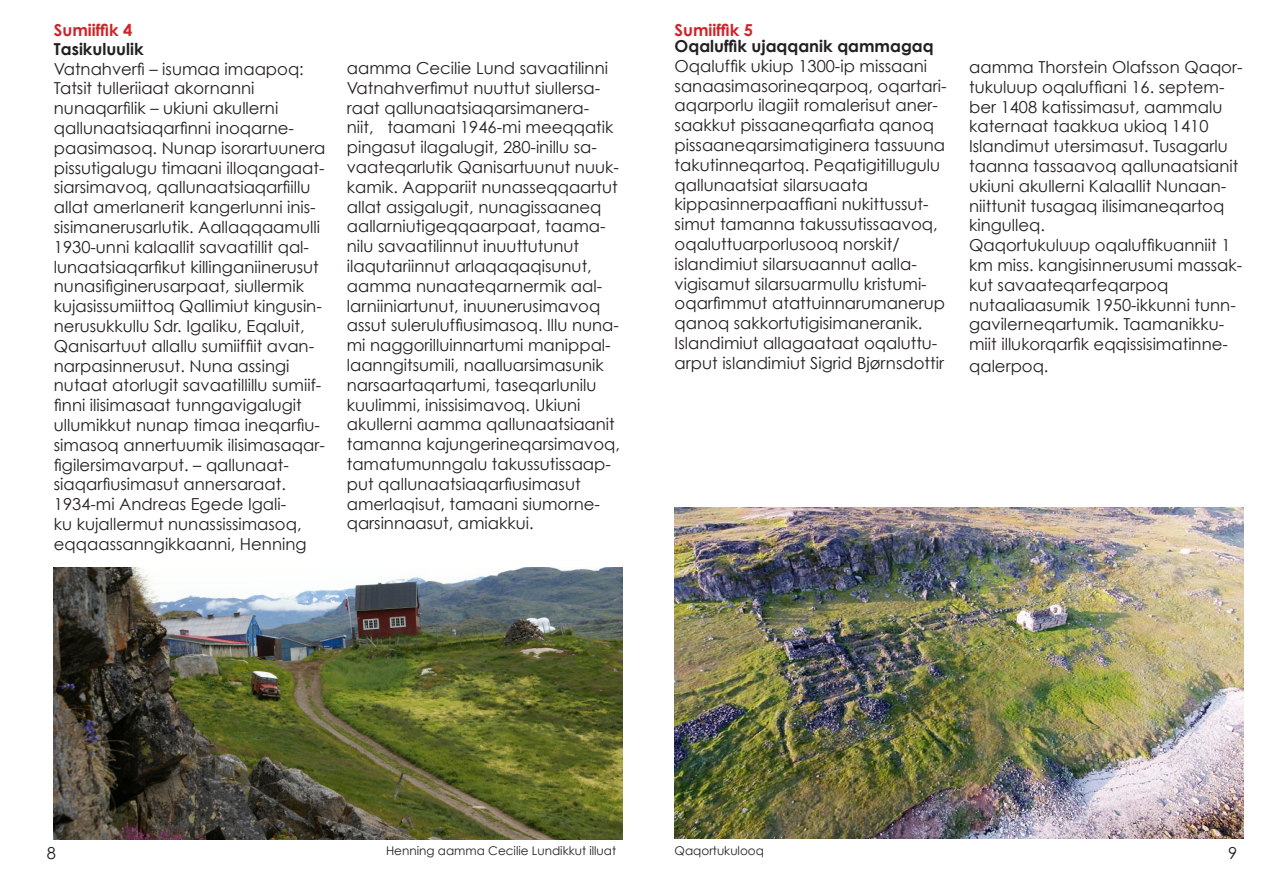
<style>
.page{position:relative;width:1263px;height:893px;background:#fff}
.page>*{position:absolute;margin:0;border:0;box-sizing:border-box;transform-origin:0 0}
.t1{font:16.5px/19.8px "Century Gothic";color:#231f20}
.t2{font:700 16.5px "Century Gothic";color:#231f20}
.t3{font:700 16.5px "Century Gothic";color:#d1232a}
.t4{font:12px "Century Gothic";color:#231f20}
</style>
<div class="page">
<img style="left:54px;top:568px;width:568px;height:272px">
<img style="left:675px;top:507px;width:568px;height:331px">
<p class="t3" style="left:54px;top:19px;width:80px">Sumiiffik 4</p>
<p class="t3" style="left:675px;top:19px;width:80px">Sumiiffik 5</p>
<p class="t2" style="left:54px;top:38px;width:91px">Tasikuluulik</p>
<p class="t1" style="left:54px;top:59px;width:273px">Vatnahverfi – isumaa imaapoq:<br>Tatsit tulleriiaat akornanni nunaqarfilik – ukiuni akullerni qallunaatsiaqarfinni inoqarne&shy;paasimasoq. Nunap isorartuunera pissutigalugu timaani illoqangaat&shy;siarsimavoq, qallunaatsiaqarfiillu allat amerlanerit kangerlunni inis&shy;sisimanerusarlutik. Aallaqqaamulli 1930-unni kalaallit savaatillit qal&shy;lunaatsiaqarfikut killinganiinerusut nunasifiginerusarpaat, siullermik kujasissumiittoq Qallimiut kingusin&shy;nerusukkullu Sdr. Igaliku, Eqaluit, Qanisartuut allallu sumiiffiit avan&shy;narpasinnerusut. Nuna assingi nutaat atorlugit savaatillillu sumiif&shy;finni ilisimasaat tunngavigalugit ullumikkut nunap timaa ineqarfiu&shy;simasoq annertuumik ilisimasaqar&shy;figilersimavarput. – qallunaat&shy;siaqarfiusimasut annersaraat.</p>
<p class="t1" style="left:54px;top:494px;width:254px">1934-mi Andreas Egede Igali&shy;ku kujallermut nunassissimasoq, eqqaassanngikkaanni, Henning</p>
<p class="t1" style="left:347px;top:58px;width:275px">aamma Cecilie Lund savaatilinni Vatnahverfimut nuuttut siullersa&shy;raat qallunaatsiaqarsimanera&shy;niit, taamani 1946-mi meeqqatik pingasut ilagalugit, 280-inillu sa&shy;vaateqarlutik Qanisartuunut nuuk&shy;kamik. Aappariit nunasseqqaartut allat assigalugit, nunagissaaneq aallarniutigeqqaarpaat, taama&shy;nilu savaatilinnut inuuttutunut ilaqutariinnut arlaqaqaqisunut, aamma nunaateqarnermik aal&shy;larniiniartunut, inuunerusimavoq assut suleruluffiusimasoq. Illu nuna&shy;mi naggorilluinnartumi manippal&shy;laanngitsumili, naalluarsimasunik narsaartaqartumi, taseqarlunilu kuulimmi, inissisimavoq. Ukiuni akullerni aamma qallunaatsiaanit tamanna kajungerineqarsimavoq, tamatumunngalu takussutissaap&shy;put qallunaatsiaqarfiusimasut amerlaqisut, tamaani siumorne&shy;qarsinnaasut, amiakkui.</p>
<p class="t2" style="left:675px;top:36px;width:261px">Oqaluffik ujaqqanik qammagaq</p>
<p class="t1" style="left:675px;top:56px;width:254px">Oqaluffik ukiup 1300-ip missaani</p>
<p class="t1" style="left:675px;top:75px;width:273px">sanaasimasorineqarpoq, oqartari&shy;aqarporlu ilagiit romalerisut aner&shy;saakkut pissaaneqarfiata qanoq</p>
<p class="t1" style="left:675px;top:135px;width:272px">pissaaneqarsimatiginera tassuuna takutinneqartoq. Peqatigitillugulu qallunaatsiat silarsuaata</p>
<p class="t1" style="left:675px;top:194px;width:272px">kippasinnerpaaffiani nukittussut&shy;simut tamanna takussutissaavoq, oqaluttuarporlusooq norskit/ islandimiut silarsuaannut aalla&shy;vigisamut silarsuarmullu kristumi&shy;oqarfimmut atattuinnarumanerup qanoq sakkortutigisimaneranik.<br>Islandimiut allagaataat oqaluttu&shy;arput islandimiut Sigrid Bjørnsdottir</p>
<p class="t1" style="left:969px;top:57px;width:275px">aamma Thorstein Olafsson Qaqor&shy;tukuluup oqaluffiani 16. septem&shy;ber 1408 katissimasut, aammalu katernaat taakkua ukioq 1410<br>Islandimut utersimasut. Tusagarlu taanna tassaavoq qallunaatsianit ukiuni akullerni Kalaallit Nunaan&shy;niittunit tusagaq ilisimaneqartoq kingulleq.</p>
<p class="t1" style="left:969px;top:235px;width:274px">Qaqortukuluup oqaluffikuanniit 1 km miss. kangisinnerusumi massak&shy;kut savaateqarfeqarpoq</p>
<p class="t1" style="left:969px;top:294px;width:268px">nutaaliaasumik 1950-ikkunni tunn&shy;gavilerneqartumik. Taamanikku&shy;miit illukorqarfik eqqissisimatinne-</p>
<p class="t1" style="left:969px;top:356px;width:81px">qalerpoq.</p>
<p class="t4" style="left:386px;top:843px;width:232px">Henning aamma Cecilie Lundikkut illuat</p>
<p class="t4" style="left:675px;top:843px;width:91px">Qaqortukulooq</p>
<p class="t1" style="left:47px;top:842px;width:11px">8</p>
<p class="t1" style="left:1228px;top:842px;width:11px">9</p>
</div>
